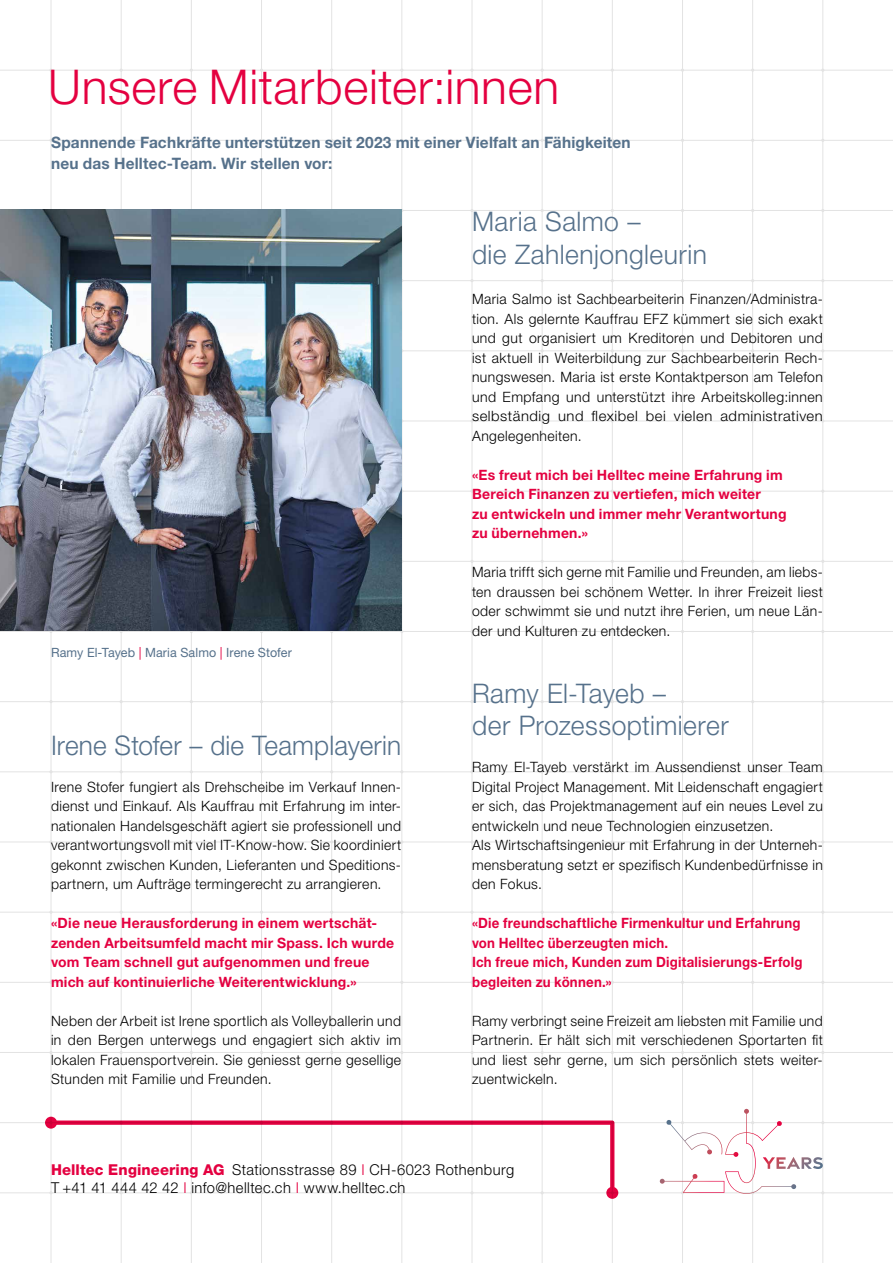
<style>
.page{position:relative;width:893px;height:1263px;background:#fff}
.page>*{position:absolute;margin:0;border:0;box-sizing:border-box;transform-origin:0 0}
.t1{font:300 48px "Helvetica Neue LT Std";letter-spacing:.015em;color:#e40040}
.t2{font:300 27px/32.4px "Helvetica Neue LT Std";letter-spacing:.015em;color:#56718b}
.t3{font:700 15.75px/21px "Helvetica Neue LT Std";letter-spacing:.015em;color:#56718b}
.t4{font:300 15px/18px "Helvetica Neue LT Std";letter-spacing:.03em;color:#000}
.t5{font:300 14.25px/19.5px "Helvetica Neue LT Std";letter-spacing:.03em;color:#000;text-align:justify}
.t6{font:700 14.25px/19.5px "Helvetica Neue LT Std";letter-spacing:.015em;color:#e40040}
.t7{font:700 14.25px/19.5px "Helvetica Neue LT Std";letter-spacing:.015em;color:#e40040;scale:.93 1}
.t8{font:12.75px "Helvetica Neue LT Std";letter-spacing:.01em;color:#56718b}
.s1{color:#e40040}
.s2{font-weight:800;color:#e40040}
</style>
<div class="page">
<hr style="left:0;top:70px;width:893px;height:1px;background:#e3e3e3">
<hr style="left:0;top:140px;width:893px;height:1px;background:#e3e3e3">
<hr style="left:0;top:210px;width:893px;height:1px;background:#e3e3e3">
<hr style="left:0;top:280px;width:893px;height:1px;background:#e3e3e3">
<hr style="left:0;top:351px;width:893px;height:1px;background:#e3e3e3">
<hr style="left:0;top:421px;width:893px;height:1px;background:#e3e3e3">
<hr style="left:0;top:491px;width:893px;height:1px;background:#e3e3e3">
<hr style="left:0;top:561px;width:893px;height:1px;background:#e3e3e3">
<hr style="left:0;top:631px;width:893px;height:1px;background:#e3e3e3">
<hr style="left:0;top:701px;width:893px;height:1px;background:#e3e3e3">
<hr style="left:0;top:771px;width:893px;height:1px;background:#e3e3e3">
<hr style="left:0;top:842px;width:893px;height:1px;background:#e3e3e3">
<hr style="left:0;top:912px;width:893px;height:1px;background:#e3e3e3">
<hr style="left:0;top:982px;width:893px;height:1px;background:#e3e3e3">
<hr style="left:0;top:1052px;width:893px;height:1px;background:#e3e3e3">
<hr style="left:0;top:1122px;width:893px;height:1px;background:#e3e3e3">
<hr style="left:0;top:1192px;width:893px;height:1px;background:#e3e3e3">
<hr style="left:823px;top:0;width:1px;height:1263px;background:#e3e3e3">
<hr style="left:752px;top:0;width:1px;height:1263px;background:#e3e3e3">
<hr style="left:682px;top:0;width:1px;height:1263px;background:#e3e3e3">
<hr style="left:612px;top:0;width:1px;height:1263px;background:#e3e3e3">
<hr style="left:542px;top:0;width:1px;height:1263px;background:#e3e3e3">
<hr style="left:472px;top:0;width:1px;height:1263px;background:#e3e3e3">
<hr style="left:402px;top:0;width:1px;height:1263px;background:#e3e3e3">
<hr style="left:331px;top:0;width:1px;height:1263px;background:#e3e3e3">
<hr style="left:261px;top:0;width:1px;height:1263px;background:#e3e3e3">
<hr style="left:191px;top:0;width:1px;height:1263px;background:#e3e3e3">
<hr style="left:121px;top:0;width:1px;height:1263px;background:#e3e3e3">
<hr style="left:51px;top:0;width:1px;height:1263px;background:#e3e3e3">
<svg style="left:48px;top:1118px;width:569px;height:79px"></svg>
<svg style="left:45px;top:1117px;width:12px;height:12px"></svg>
<svg style="left:606px;top:1187px;width:12px;height:12px"></svg>
<img style="left:0;top:210px;width:401px;height:421px">
<svg style="left:660px;top:1109px;width:164px;height:85px"></svg>
<h1 class="t1" style="left:48px;top:58px;width:513px">Unsere Mitarbeiter:innen</h1>
<p class="t3" style="left:51px;top:132px;width:581px">Spannende Fachkräfte unterstützen seit 2023 mit einer Vielfalt an Fähigkeiten neu das Helltec-Team. Wir stellen vor:</p>
<p class="t8" style="left:51px;top:645px;width:243px">Ramy El-Tayeb <span class="s1">|</span> Maria Salmo <span class="s1">|</span> Irene Stofer</p>
<h2 class="t2" style="left:51px;top:728px;width:352px">Irene Stofer – die Teamplayerin</h2>
<p class="t5" style="left:51px;top:777px;width:352px">Irene Stofer fungiert als Drehscheibe im Verkauf Innen&shy;dienst und Einkauf. Als Kauffrau mit Erfahrung im inter&shy;nationalen Handelsgeschäft agiert sie professionell und verantwortungsvoll mit viel IT-Know-how. Sie koordiniert gekonnt zwischen Kunden, Lieferanten und Speditions&shy;partnern, um Aufträge termingerecht zu arrangieren.</p>
<p class="t6" style="left:51px;top:913px;width:345px">«Die neue Herausforderung in einem wertschät&shy;zenden Arbeitsumfeld macht mir Spass. Ich wurde vom Team schnell gut aufgenommen und freue mich auf kontinuierliche Weiterentwicklung.»</p>
<p class="t5" style="left:51px;top:1011px;width:352px">Neben der Arbeit ist Irene sportlich als Volleyballerin und in den Bergen unterwegs und engagiert sich aktiv im lokalen Frauensportverein. Sie geniesst gerne gesellige Stunden mit Familie und Freunden.</p>
<h2 class="t2" style="left:472px;top:205px;width:236px">Maria Salmo –<br>die Zahlenjongleurin</h2>
<p class="t5" style="left:472px;top:289px;width:352px">Maria Salmo ist Sachbearbeiterin Finanzen/Administra&shy;tion. Als gelernte Kauffrau EFZ kümmert sie sich exakt und gut organisiert um Kreditoren und Debitoren und ist aktuell in Weiterbildung zur Sachbearbeiterin Rech&shy;nungswesen. Maria ist erste Kontaktperson am Telefon und Empfang und unterstützt ihre Arbeitskolleg:innen selbständig und flexibel bei vielen administrativen Angelegenheiten.</p>
<p class="t6" style="left:472px;top:465px;width:316px">«Es freut mich bei Helltec meine Erfahrung im Bereich Finanzen zu vertiefen, mich weiter<br>zu entwickeln und immer mehr Verantwortung zu übernehmen.»</p>
<p class="t5" style="left:472px;top:562px;width:352px">Maria trifft sich gerne mit Familie und Freunden, am liebs&shy;ten draussen bei schönem Wetter. In ihrer Freizeit liest oder schwimmt sie und nutzt ihre Ferien, um neue Län&shy;der und Kulturen zu entdecken.</p>
<h2 class="t2" style="left:472px;top:676px;width:258px">Ramy El-Tayeb –<br>der Prozessoptimierer</h2>
<p class="t5" style="left:472px;top:757px;width:352px;text-align:left">Ramy El-Tayeb verstärkt im Aussendienst unser Team Digital Project Management. Mit Leidenschaft engagiert er sich, das Projektmanagement auf ein neues Level zu entwickeln und neue Technologien einzusetzen.<br>Als Wirtschaftsingenieur mit Erfahrung in der Unterneh&shy;mensberatung setzt er spezifisch Kundenbedürfnisse in den Fokus.</p>
<p class="t7" style="left:472px;top:913px;width:357px">«Die freundschaftliche Firmenkultur und Erfahrung von Helltec überzeugten mich.<br>Ich freue mich, Kunden zum Digitalisierungs-Erfolg begleiten zu können.»</p>
<p class="t5" style="left:472px;top:1011px;width:352px">Ramy verbringt seine Freizeit am liebsten mit Familie und Partnerin. Er hält sich mit verschiedenen Sportarten fit und liest sehr gerne, um sich persönlich stets weiter&shy;zuentwickeln.</p>
<p class="t4" style="left:51px;top:1160px;width:465px"><span class="s2">Helltec Engineering AG</span> Stationsstrasse 89 <span class="s1">I</span> CH-6023 Rothenburg<br>T +41 41 444 42 42 <span class="s1">I</span> info@helltec.ch <span class="s1">I</span> www.helltec.ch</p>
</div>
